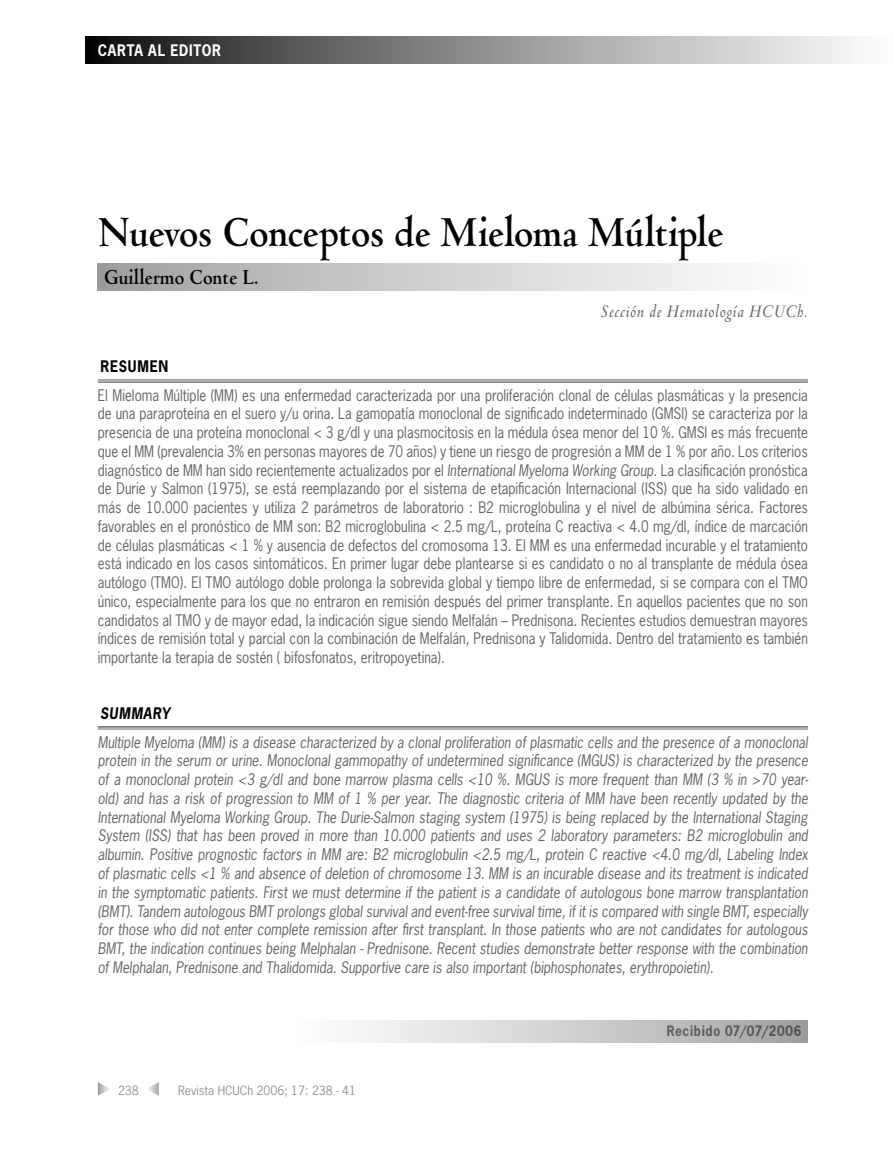
<style>
.page{position:relative;width:893px;height:1149px;background:#fff}
.page>*{position:absolute;margin:0;border:0;box-sizing:border-box;transform-origin:0 0}
.TITULO{font:700 45px "Venetian 301 BT";letter-spacing:-.01em;color:#000;scale:.9 1}
.AUTOR{font:700 22.5px "Venetian 301 BT";color:#000;scale:.9 1}
.AUTOR_gris{font:italic 600 19.5px "Venetian 301 BT";letter-spacing:.03em;color:#636363;scale:.9 1}
.TEXTO__resumen{font:15px/18.8px "News Gothic Std";color:#636363;text-align:justify;scale:.89 1}
.TEXTO__resumen-2{font:italic 15px/18.8px "News Gothic Std";color:#636363;text-align:justify;scale:.89 1}
.SUBTITULO_espñol{font:700 15px "News Gothic Std";letter-spacing:.055em;color:#fff;scale:.9 1}
.SUBTITULO_espñol-2{font:700 15px "News Gothic Std";letter-spacing:.05em;color:#000;scale:.9 1}
.SUBTITULO_espñol-3{font:italic 700 15px "News Gothic Std";letter-spacing:.05em;color:#000;scale:.9 1}
.t1{font:700 13.5px "News Gothic Std";letter-spacing:.055em;color:#000;scale:.9 1}
.TEXTO__resumen-3{font:12px "News Gothic Std";color:#939393}
.s1{font-style:italic}
</style>
<div class="page">
<svg style="left:148px;top:1082px;width:11px;height:13px"></svg>
<svg style="left:98px;top:1082px;width:12px;height:13px"></svg>
<div style="left:98px;top:264px;width:710px;height:27px;background:linear-gradient(to right,#a2a2a2,#fff)"></div>
<hr style="left:98px;top:379px;width:710px;height:1px;background:#7c7c7c">
<hr style="left:98px;top:380px;width:710px;height:1px;background:#7c7c7c">
<hr style="left:98px;top:382px;width:710px;height:1px;background:#7c7c7c">
<hr style="left:98px;top:726px;width:710px;height:1px;background:#7c7c7c">
<hr style="left:98px;top:727px;width:710px;height:1px;background:#7c7c7c">
<hr style="left:98px;top:728px;width:710px;height:1px;background:#7c7c7c">
<div style="left:292px;top:1020px;width:516px;height:21px;background:linear-gradient(to right,#fff,#a3a3a3)"></div>
<div style="left:85px;top:37px;width:808px;height:27px;background:linear-gradient(to right,#151515,#fff)"></div>
<p class="SUBTITULO_espñol" style="left:98px;top:40px;width:138px">CARTA AL EDITOR</p>
<p class="TITULO" style="left:98px;top:205px;width:697px">Nuevos Conceptos de Mieloma Múltiple</p>
<p class="AUTOR" style="left:104px;top:264px;width:173px">Guillermo Conte L.</p>
<p class="AUTOR_gris" style="left:601px;top:300px;width:231px">Sección de Hematología HCUCh.</p>
<p class="SUBTITULO_espñol-2" style="left:101px;top:356px;width:77px">RESUMEN</p>
<p class="TEXTO__resumen" style="left:98px;top:385px;width:799px">El Mieloma Múltiple (MM) es una enfermedad caracterizada por una proliferación clonal de células plasmáticas y la presencia de una paraproteína en el suero y/u orina. La gamopatía monoclonal de significado indeterminado (GMSI) se caracteriza por la presencia de una proteína monoclonal &lt; 3 g/dl y una plasmocitosis en la médula ósea menor del 10 %. GMSI es más frecuente que el MM (prevalencia 3% en personas mayores de 70 años) y tiene un riesgo de progresión a MM de 1 % por año. Los criterios diagnóstico de MM han sido recientemente actualizados por el <span class="s1">International Myeloma Working Group</span>. La clasificación pronóstica de Durie y Salmon (1975), se está reemplazando por el sistema de etapificación Internacional (ISS) que ha sido validado en más de 10.000 pacientes y utiliza 2 parámetros de laboratorio : B2 microglobulina y el nivel de albúmina sérica. Factores favorables en el pronóstico de MM son: B2 microglobulina &lt; 2.5 mg/L, proteína C reactiva &lt; 4.0 mg/dl, índice de marcación de células plasmáticas &lt; 1 % y ausencia de defectos del cromosoma 13. El MM es una enfermedad incurable y el tratamiento está indicado en los casos sintomáticos. En primer lugar debe plantearse si es candidato o no al transplante de médula ósea autólogo (TMO). El TMO autólogo doble prolonga la sobrevida global y tiempo libre de enfermedad, si se compara con el TMO único, especialmente para los que no entraron en remisión después del primer transplante. En aquellos pacientes que no son candidatos al TMO y de mayor edad, la indicación sigue siendo Melfalán – Prednisona. Recientes estudios demuestran mayores índices de remisión total y parcial con la combinación de Melfalán, Prednisona y Talidomida. Dentro del tratamiento es también importante la terapia de sostén ( bifosfonatos, eritropoyetina).</p>
<p class="SUBTITULO_espñol-3" style="left:100px;top:703px;width:79px">SUMMARY</p>
<p class="TEXTO__resumen-2" style="left:98px;top:732px;width:800px">Multiple Myeloma (MM) is a disease characterized by a clonal proliferation of plasmatic cells and the presence of a monoclonal protein in the serum or urine. Monoclonal gammopathy of undetermined significance (MGUS) is characterized by the presence of a monoclonal protein &lt;3 g/dl and bone marrow plasma cells &lt;10 %. MGUS is more frequent than MM (3 % in &gt;70 year&shy;old) and has a risk of progression to MM of 1 % per year. The diagnostic criteria of MM have been recently updated by the International Myeloma Working Group. The Durie-Salmon staging system (1975) is being replaced by the International Staging System (ISS) that has been proved in more than 10.000 patients and uses 2 laboratory parameters: B2 microglobulin and albumin. Positive prognostic factors in MM are: B2 microglobulin &lt;2.5 mg/L, protein C reactive &lt;4.0 mg/dl, Labeling Index of plasmatic cells &lt;1 % and absence of deletion of chromosome 13. MM is an incurable disease and its treatment is indicated in the symptomatic patients. First we must determine if the patient is a candidate of autologous bone marrow transplantation (BMT). Tandem autologous BMT prolongs global survival and event-free survival time, if it is compared with single BMT, especially for those who did not enter complete remission after first transplant. In those patients who are not candidates for autologous BMT, the indication continues being Melphalan - Prednisone. Recent studies demonstrate better response with the combination of Melphalan, Prednisone and Thalidomida. Supportive care is also important (biphosphonates, erythropoietin).</p>
<p class="TEXTO__resumen-3" style="left:118px;top:1081px;width:22px">238</p>
<p class="TEXTO__resumen-3" style="left:178px;top:1081px;width:179px">Revista HCUCh 2006; 17: 238 - 41</p>
<p class="t1" style="left:667px;top:1021px;width:151px">Recibido 07/07/2006</p>
</div>
